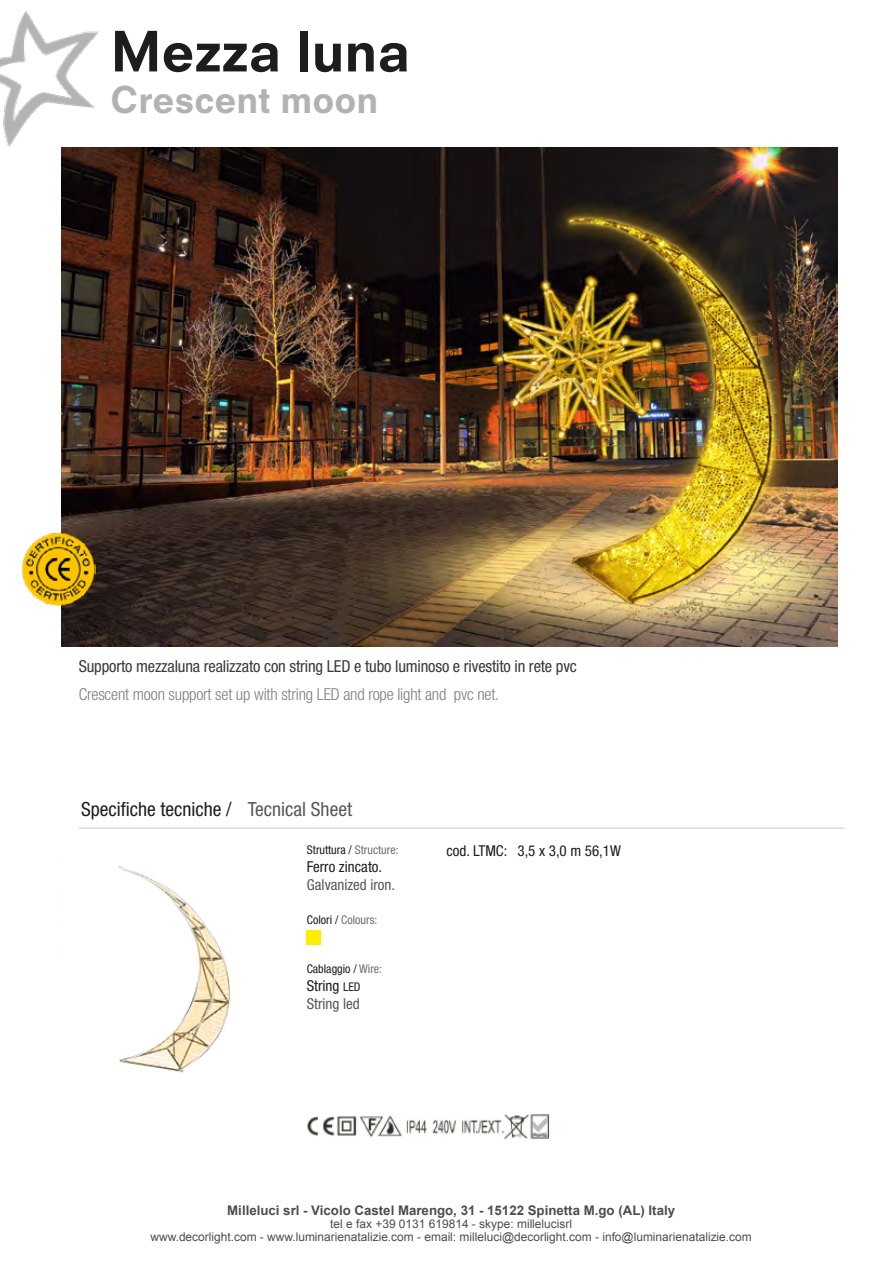
<style>
.page{position:relative;width:893px;height:1263px;background:#fff}
.page>*{position:absolute;margin:0;border:0;box-sizing:border-box;transform-origin:0 0}
.t1{font:800 54px "Neuzeit SLT Std";color:#1d1d1b}
.t2{font:800 36px "Neuzeit SLT Std";color:#b3b2b2}
.t3{font:condensed 19.5px "Helvetica Neue LT Std";color:#1d1d1b}
.t4{font:condensed 16.5px "Helvetica Neue LT Std";letter-spacing:-.01em;color:#393b3a}
.t5{font:300 condensed 16.5px "Helvetica Neue LT Std";letter-spacing:-.01em;color:#7e7e7d}
.t6{font:condensed 15px "Helvetica Neue LT Std";color:#1d1d1b}
.t7{font:condensed 15px/18px "Helvetica Neue LT Std";color:#575756}
.t8{font:700 13.2px "Arial";color:#1d1d1b}
.t9{font:12px/13.2px "Arial";color:#1d1d1b;text-align:center}
.t10{font:condensed 12px "Helvetica Neue LT Std";color:#1d1d1b}
.t11{font:condensed 12px "Helvetica Neue LT Std";color:#706f6f}
.s1{color:#575756}
.s2{color:#706f6f}
.s3{color:#1d1d1b}
.s4{font-size:12px;color:#1d1d1b}
</style>
<div class="page">
<img style="left:61px;top:148px;width:776px;height:499px">
<hr style="left:79px;top:828px;width:765px;height:1px;background:#c6c6c6">
<img style="left:307px;top:1114px;width:242px;height:25px">
<img style="left:118px;top:866px;width:113px;height:207px">
<div style="left:306px;top:930px;width:15px;height:15px;background:#ffed00"></div>
<img style="left:0;top:11px;width:99px;height:137px">
<img style="left:22px;top:531px;width:73px;height:74px">
<h1 class="t1" style="left:111px;top:18px;width:301px">Mezza luna</h1>
<h2 class="t2" style="left:111px;top:78px;width:269px">Crescent moon</h2>
<h3 class="t4" style="left:79px;top:657px;width:500px">Supporto mezzaluna realizzato con string LED e tubo luminoso e rivestito in rete pvc</h3>
<h3 class="t5" style="left:79px;top:684px;width:422px">Crescent moon support set up with string LED and rope light and pvc net.</h3>
<h3 class="t3" style="left:81px;top:798px;width:272px">Specifiche tecniche / <span class="s1">Tecnical Sheet</span></h3>
<p class="t10" style="left:307px;top:843px;width:93px">Struttura / <span class="s2">Structure:</span></p>
<p class="t6" style="left:307px;top:858px;width:77px">Ferro zincato.</p>
<p class="t7" style="left:307px;top:875px;width:90px">Galvanized iron.</p>
<p class="t11" style="left:307px;top:912px;width:72px"><span class="s3">Colori /</span> Colours:</p>
<p class="t10" style="left:307px;top:961px;width:77px">Cablaggio / <span class="s2">Wire:</span></p>
<p class="t7" style="left:307px;top:976px;width:55px"><span class="s3">String</span> <span class="s4">LED<br></span>String led</p>
<p class="t6" style="left:446px;top:842px;width:176px">cod. LTMC: 3,5 x 3,0 m 56,1W</p>
<p class="t8" style="left:227px;top:1201px;width:449px">Milleluci srl - Vicolo Castel Marengo, 31 - 15122 Spinetta M.go (AL) Italy</p>
<p class="t9" style="left:150px;top:1217px;width:603px">tel e fax +39 0131 619814 - skype: millelucisrl<br>www.decorlight.com - www.luminarienatalizie.com - email: milleluci@decorlight.com - info@luminarienatalizie.com</p>
</div>
